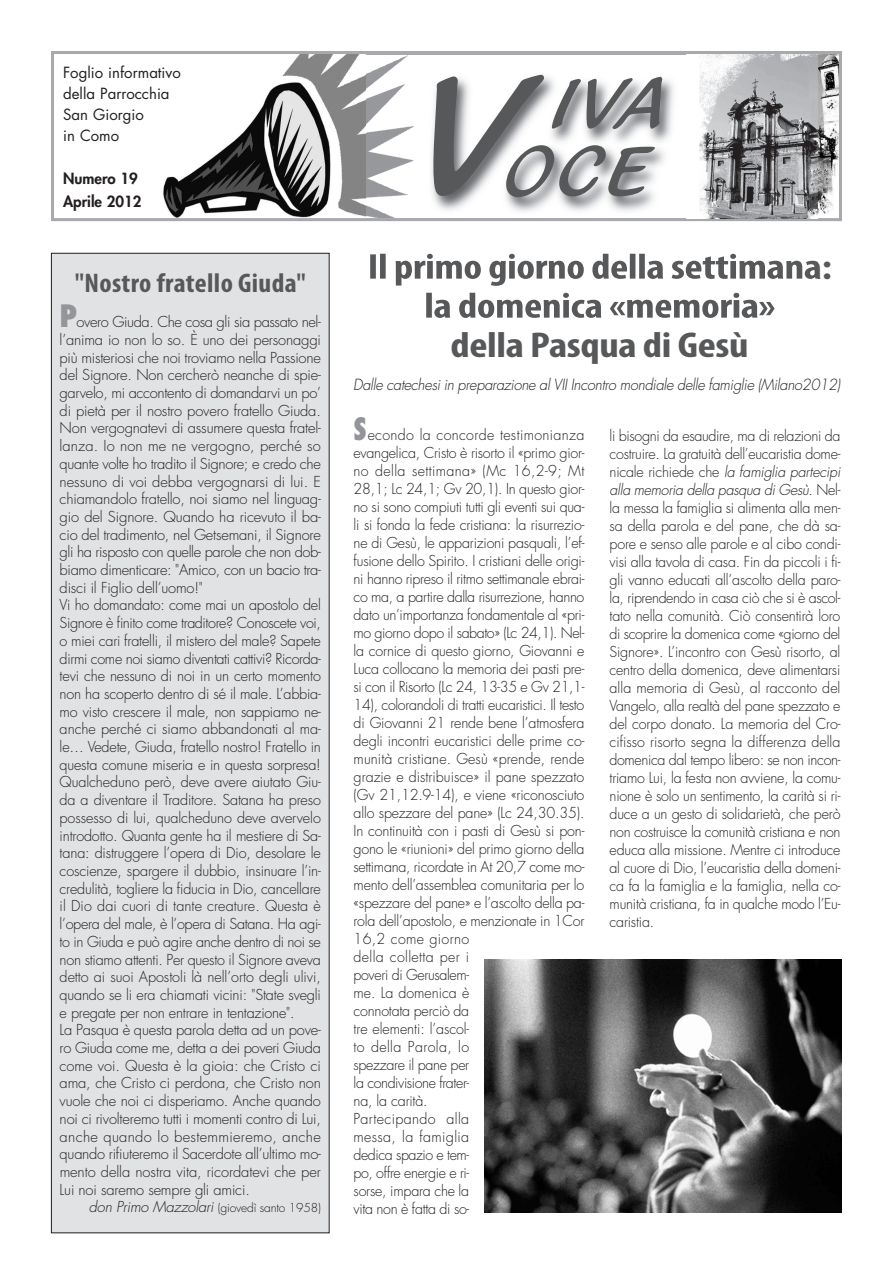
<style>
.page{position:relative;width:893px;height:1263px;background:#fff}
.page>*{position:absolute;margin:0;border:0;box-sizing:border-box;transform-origin:0 0}
.t1{font:180px "Blacklight D";color:#57585a}
.t2{font:75px/67.5px "Blacklight D";letter-spacing:.065em;color:#57585a;text-align:right}
.t3{font:700 condensed 36px "Myriad Pro";letter-spacing:-.01em;color:#57585a;scale:1.2 1}
.t4{font:700 condensed 27px "Myriad Pro";letter-spacing:.01em;color:#57585a;scale:1.05 1}
.t5{font:italic 300 15px "Futura";letter-spacing:-.02em;color:#231f20}
.t6{font:15px/21px "Futura";color:#231f20}
.t7{font:800 15px/22.5px "Futura";color:#231f20}
.t8{font:300 14.7px/18px "Futura";letter-spacing:-.015em;color:#231f20}
.t9{font:300 12px "Futura";letter-spacing:-.015em;color:#231f20}
.s1{font-weight:800;font-stretch:condensed;font-size:30px;color:#939598}
.s2{font-style:italic;font-size:14.7px}
.s3{font-style:italic}
</style>
<div class="page">
<img style="left:163px;top:55px;width:203px;height:162px">
<img style="left:818px;top:55px;width:20px;height:159px">
<div style="left:51px;top:51px;width:791px;height:170px;border:3px solid #a8a9ad"></div>
<div style="left:51px;top:253px;width:278px;height:980px;background:#e1e2e4"></div>
<img style="left:366px;top:51px;width:452px;height:267px">
<img style="left:366px;top:54px;width:63px;height:164px">
<img style="left:687px;top:55px;width:131px;height:163px">
<img style="left:370px;top:254px;width:257px;height:32px">
<img style="left:426px;top:293px;width:245px;height:25px">
<img style="left:484px;top:959px;width:358px;height:254px">
<p class="t6" style="left:63px;top:63px;width:119px">Foglio informativo della Parrocchia<br>San Giorgio<br>in Como</p>
<p class="t7" style="left:63px;top:169px;width:80px">Numero 19<br>Aprile 2012</p>
<h3 class="t4" style="left:75px;top:273px;width:222px">"Nostro fratello Giuda"</h3>
<p class="t8" style="left:60px;top:314px;width:263px"><span class="s1">P</span>overo Giuda. Che cosa gli sia passato nel&shy;l’anima io non lo so. È uno dei personaggi più misteriosi che noi troviamo nella Passione del Signore. Non cercherò neanche di spie&shy;garvelo, mi accontento di domandarvi un po’ di pietà per il nostro povero fratello Giuda.<br>Non vergognatevi di assumere questa fratel&shy;lanza. Io non me ne vergogno, perché so quante volte ho tradito il Signore; e credo che nessuno di voi debba vergognarsi di lui. E chiamandolo fratello, noi siamo nel linguag&shy;gio del Signore. Quando ha ricevuto il ba&shy;cio del tradimento, nel Getsemani, il Signore gli ha risposto con quelle parole che non dob&shy;biamo dimenticare: "Amico, con un bacio tra&shy;disci il Figlio dell’uomo!"<br>Vi ho domandato: come mai un apostolo del Signore è finito come traditore? Conoscete voi, o miei cari fratelli, il mistero del male? Sapete dirmi come noi siamo diventati cattivi? Ricorda&shy;tevi che nessuno di noi in un certo momento non ha scoperto dentro di sé il male. L’abbia&shy;mo visto crescere il male, non sappiamo ne&shy;anche perché ci siamo abbandonati al ma&shy;le… Vedete, Giuda, fratello nostro! Fratello in questa comune miseria e in questa sorpresa!<br>Qualcheduno però, deve avere aiutato Giu&shy;da a diventare il Traditore. Satana ha preso possesso di lui, qualcheduno deve avervelo introdotto. Quanta gente ha il mestiere di Sa&shy;tana: distruggere l’opera di Dio, desolare le coscienze, spargere il dubbio, insinuare l’in&shy;credulità, togliere la fiducia in Dio, cancellare il Dio dai cuori di tante creature. Questa è l’opera del male, è l’opera di Satana. Ha agi&shy;to in Giuda e può agire anche dentro di noi se non stiamo attenti. Per questo il Signore aveva detto ai suoi Apostoli là nell’orto degli ulivi, quando se li era chiamati vicini: "State svegli e pregate per non entrare in tentazione".<br>La Pasqua è questa parola detta ad un pove&shy;ro Giuda come me, detta a dei poveri Giuda come voi. Questa è la gioia: che Cristo ci ama, che Cristo ci perdona, che Cristo non vuole che noi ci disperiamo. Anche quando noi ci rivolteremo tutti i momenti contro di Lui, anche quando lo bestemmieremo, anche quando rifiuteremo il Sacerdote all’ultimo mo&shy;mento della nostra vita, ricordatevi che per Lui noi saremo sempre gli amici.</p>
<p class="t9" style="left:89px;top:1202px;width:233px"><span class="s2">don Primo Mazzolari</span> (giovedì santo 1958)</p>
<h1 class="t1" style="left:418px;top:29px;width:102px">V</h1>
<h2 class="t2" style="left:505px;top:69px;width:164px">IVA<br>OCE</h2>
<h3 class="t3" style="left:451px;top:332px;width:250px">della Pasqua di Gesù</h3>
<p class="t5" style="left:353px;top:378px;width:489px">Dalle catechesi in preparazione al VII Incontro mondiale delle famiglie (Milano2012)</p>
<p class="t8" style="left:354px;top:427px;width:232px"><span class="s1">S</span>econdo la concorde testimonianza evangelica, Cristo è risorto il «primo gior&shy;no della settimana» (Mc 16,2-9; Mt 28,1; Lc 24,1; Gv 20,1). In questo gior&shy;no si sono compiuti tutti gli eventi sui qua&shy;li si fonda la fede cristiana: la risurrezio&shy;ne di Gesù, le apparizioni pasquali, l’ef&shy;fusione dello Spirito. I cristiani delle origi&shy;ni hanno ripreso il ritmo settimanale ebrai&shy;co ma, a partire dalla risurrezione, hanno dato un’importanza fondamentale al «pri&shy;mo giorno dopo il sabato» (Lc 24,1). Nel&shy;la cornice di questo giorno, Giovanni e Luca collocano la memoria dei pasti pre&shy;si con il Risorto (Lc 24, 13-35 e Gv 21,1- 14), colorandoli di tratti eucaristici. Il testo di Giovanni 21 rende bene l’atmosfera degli incontri eucaristici delle prime co&shy;munità cristiane. Gesù «prende, rende grazie e distribuisce» il pane spezzato (Gv 21,12.9-14), e viene «riconosciuto allo spezzare del pane» (Lc 24,30.35).<br>In continuità con i pasti di Gesù si pon&shy;gono le «riunioni» del primo giorno della settimana, ricordate in At 20,7 come mo&shy;mento dell’assemblea comunitaria per lo «spezzare del pane» e l’ascolto della pa&shy;rola dell’apostolo, e menzionate in 1Cor 16,2 come giorno<br>della colletta per i<br>poveri di Gerusalem-<br>me. La domenica è<br>connotata perciò da<br>tre elementi: l’ascol-<br>to della Parola, lo<br>spezzare il pane per<br>la condivisione frater-<br>na, la carità.<br>Partecipando alla<br>messa, la famiglia<br>dedica spazio e tem-<br>po, offre energie e ri-<br>sorse, impara che la<br>vita non è fatta di so-</p>
<p class="t8" style="left:610px;top:428px;width:232px;text-align:justify">li bisogni da esaudire, ma di relazioni da costruire. La gratuità dell’eucaristia dome&shy;nicale richiede che <span class="s3">la famiglia partecipi alla memoria della pasqua di Gesù</span>. Nel&shy;la messa la famiglia si alimenta alla men&shy;sa della parola e del pane, che dà sa&shy;pore e senso alle parole e al cibo condi&shy;visi alla tavola di casa. Fin da piccoli i fi&shy;gli vanno educati all’ascolto della paro&shy;la, riprendendo in casa ciò che si è ascol&shy;tato nella comunità. Ciò consentirà loro di scoprire la domenica come «giorno del Signore». L’incontro con Gesù risorto, al centro della domenica, deve alimentarsi alla memoria di Gesù, al racconto del Vangelo, alla realtà del pane spezzato e del corpo donato. La memoria del Cro&shy;cifisso risorto segna la differenza della domenica dal tempo libero: se non incon&shy;triamo Lui, la festa non avviene, la comu&shy;nione è solo un sentimento, la carità si ri&shy;duce a un gesto di solidarietà, che però non costruisce la comunità cristiana e non educa alla missione. Mentre ci introduce al cuore di Dio, l’eucaristia della domeni&shy;ca fa la famiglia e la famiglia, nella co&shy;munità cristiana, fa in qualche modo l’Eu&shy;caristia.</p>
</div>
